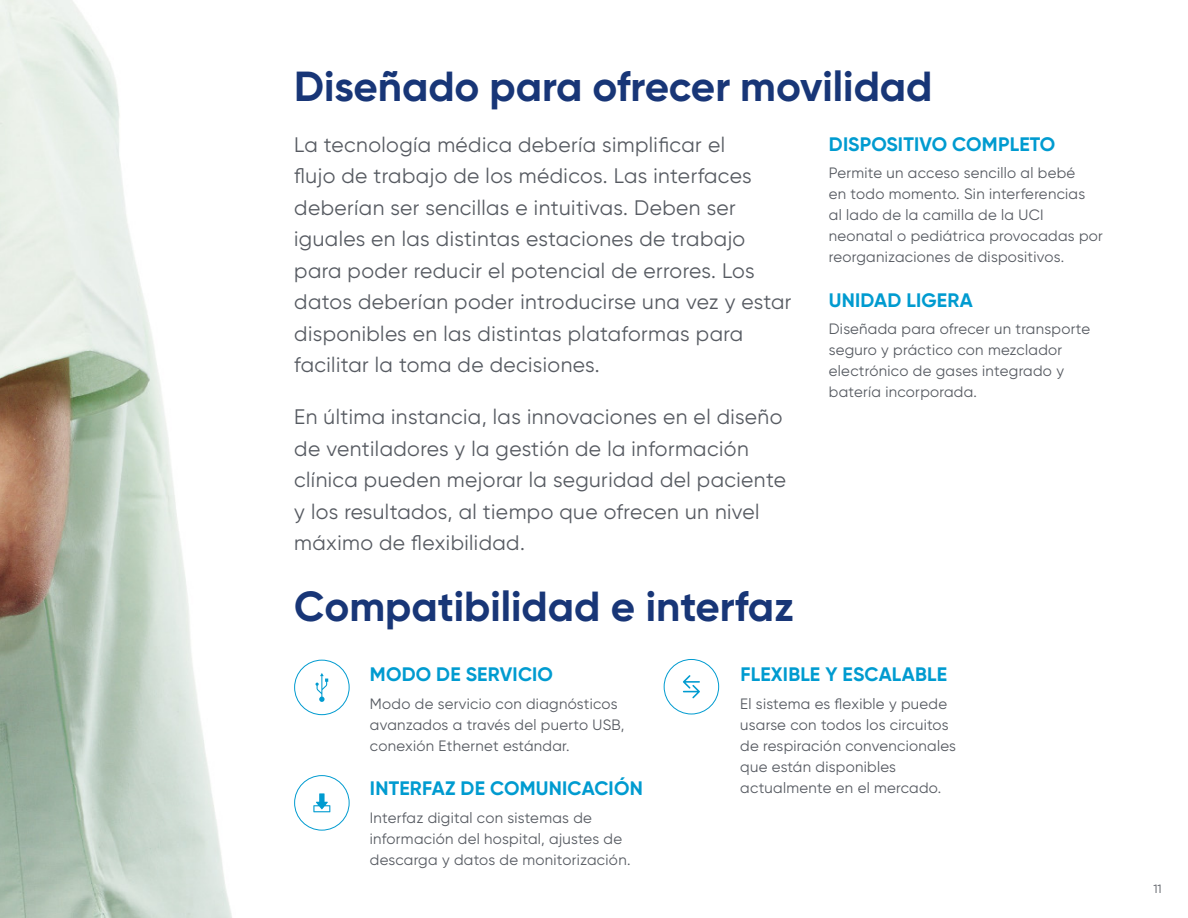
<style>
.page{position:relative;width:1188px;height:918px;background:#fff}
.page>*{position:absolute;margin:0;border:0;box-sizing:border-box;transform-origin:0 0}
.t1{font:700 42px "Gilroy";color:#183677}
.t2{font:21px/31.5px "Gilroy";letter-spacing:.02em;color:#565a61}
.t3{font:700 19.5px "Gilroy";letter-spacing:.01em;color:#009bd0}
.t4{font:15px/21px "Gilroy";letter-spacing:.02em;color:#565a61}
.t5{font:12px "Gilroy";color:#565a61}
</style>
<div class="page">
<img style="left:0;top:0;width:232px;height:918px">
<div style="left:664px;top:659px;width:55px;height:55px;border:1px solid #009bd0;border-radius:50%"></div>
<svg style="left:683px;top:675px;width:17px;height:23px"></svg>
<div style="left:294px;top:660px;width:56px;height:55px;border:1px solid #009bd0;border-radius:50%"></div>
<svg style="left:316px;top:673px;width:12px;height:29px"></svg>
<div style="left:294px;top:775px;width:56px;height:56px;border:1px solid #009bd0;border-radius:50%"></div>
<svg style="left:313px;top:793px;width:17px;height:19px"></svg>
<h1 class="t1" style="left:294px;top:60px;width:640px">Diseñado para ofrecer movilidad</h1>
<p class="t2" style="left:294px;top:128px;width:499px">La tecnología médica debería simplificar el<br>flujo de trabajo de los médicos. Las interfaces deberían ser sencillas e intuitivas. Deben ser iguales en las distintas estaciones de trabajo para poder reducir el potencial de errores. Los datos deberían poder introducirse una vez y estar disponibles en las distintas plataformas para facilitar la toma de decisiones.</p>
<h2 class="t2" style="left:294px;top:401px;width:493px">En última instancia, las innovaciones en el diseño de ventiladores y la gestión de la información clínica pueden mejorar la seguridad del paciente y los resultados, al tiempo que ofrecen un nivel máximo de flexibilidad.</h2>
<h1 class="t1" style="left:294px;top:580px;width:501px">Compatibilidad e interfaz</h1>
<h3 class="t3" style="left:829px;top:132px;width:228px">DISPOSITIVO COMPLETO</h3>
<p class="t4" style="left:829px;top:162px;width:276px">Permite un acceso sencillo al bebé<br>en todo momento. Sin interferencias<br>al lado de la camilla de la UCI neonatal o pediátrica provocadas por reorganizaciones de dispositivos.</p>
<h3 class="t3" style="left:829px;top:288px;width:145px">UNIDAD LIGERA</h3>
<p class="t4" style="left:829px;top:318px;width:263px">Diseñada para ofrecer un transporte seguro y práctico con mezclador electrónico de gases integrado y batería incorporada.</p>
<h3 class="t3" style="left:370px;top:662px;width:185px">MODO DE SERVICIO</h3>
<p class="t4" style="left:370px;top:693px;width:256px">Modo de servicio con diagnósticos avanzados a través del puerto USB, conexión Ethernet estándar.</p>
<h3 class="t3" style="left:370px;top:776px;width:274px">INTERFAZ DE COMUNICACIÓN</h3>
<p class="t4" style="left:370px;top:807px;width:262px">Interfaz digital con sistemas de información del hospital, ajustes de descarga y datos de monitorización.</p>
<h3 class="t3" style="left:740px;top:662px;width:208px">FLEXIBLE Y ESCALABLE</h3>
<p class="t4" style="left:740px;top:693px;width:217px">El sistema es flexible y puede usarse con todos los circuitos de respiración convencionales que están disponibles actualmente en el mercado.</p>
<p class="t5" style="left:1154px;top:882px;width:10px">11</p>
</div>
